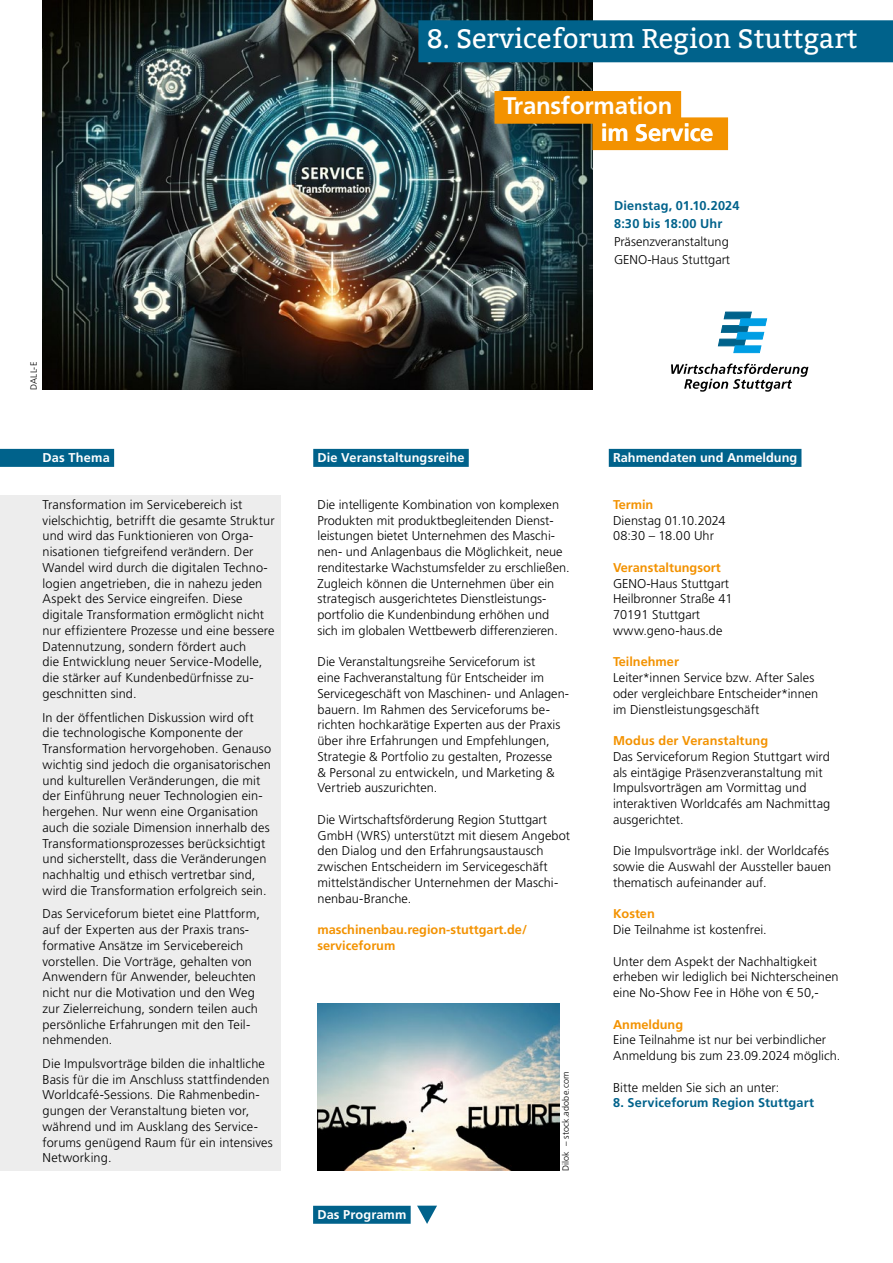
<style>
.page{position:relative;width:893px;height:1263px;background:#fff}
.page>*{position:absolute;margin:0;border:0;box-sizing:border-box;transform-origin:0 0}
.t1{font:27px "Bitter";color:#fff}
.t2{font:700 24px "Frutiger LT Pro";letter-spacing:-.01em;color:#fff}
.t3{font:300 12.75px/15.8px "Frutiger LT Pro";letter-spacing:.005em;color:#000}
.t4{font:700 12.75px/15.8px "Frutiger LT Pro";color:#f39200}
.t5{font:700 12.75px "Frutiger LT Pro";letter-spacing:.01em;color:#fff}
.t6{font:700 12.75px/18px "Frutiger LT Pro";letter-spacing:.01em;color:#00628b}
.t7{font:300 9px "Frutiger LT Pro";letter-spacing:.02em;color:#000}
</style>
<div class="page">
<svg style="left:718px;top:312px;width:49px;height:41px"></svg>
<svg style="left:671px;top:363px;width:137px;height:29px"></svg>
<div style="left:0;top:495px;width:281px;height:675px;background:#ededed"></div>
<div style="left:0;top:449px;width:114px;height:18px;background:#00628b"></div>
<div style="left:313px;top:449px;width:156px;height:18px;background:#00628b"></div>
<div style="left:609px;top:449px;width:192px;height:18px;background:#00628b"></div>
<img style="left:317px;top:1003px;width:242px;height:167px">
<div style="left:313px;top:1206px;width:98px;height:18px;background:#00628b"></div>
<svg style="left:417px;top:1205px;width:20px;height:19px"></svg>
<img style="left:43px;top:0;width:549px;height:389px">
<div style="left:418px;top:20px;width:475px;height:42px;background:#00628b"></div>
<div style="left:592px;top:117px;width:136px;height:33px;background:#f39200"></div>
<div style="left:494px;top:91px;width:187px;height:33px;background:#f39200"></div>
<p class="t7" style="left:30px;top:390px;width:30px;rotate:-90deg">DALL-E</p>
<p class="t5" style="left:43px;top:452px;width:69px">Das Thema</p>
<p class="t3" style="left:43px;top:497px;width:234px">Transformation im Servicebereich ist vielschichtig, betrifft die gesamte Struktur und wird das Funktionieren von Orga&shy;nisationen tiefgreifend verändern. Der Wandel wird durch die digitalen Techno&shy;logien angetrieben, die in nahezu jeden Aspekt des Service eingreifen. Diese digitale Transformation ermöglicht nicht nur effizientere Prozesse und eine bessere Datennutzung, sondern fördert auch<br>die Entwicklung neuer Service-Modelle, die stärker auf Kundenbedürfnisse zu&shy;geschnitten sind.</p>
<p class="t3" style="left:43px;top:710px;width:230px">In der öffentlichen Diskussion wird oft die technologische Komponente der Transformation hervorgehoben. Genauso wichtig sind jedoch die organisatorischen und kulturellen Veränderungen, die mit der Einführung neuer Technologien ein&shy;hergehen. Nur wenn eine Organisation auch die soziale Dimension innerhalb des Transformationsprozesses berücksichtigt und sicherstellt, dass die Veränderungen nachhaltig und ethisch vertretbar sind, wird die Transformation erfolgreich sein.</p>
<p class="t3" style="left:43px;top:907px;width:219px">Das Serviceforum bietet eine Plattform, auf der Experten aus der Praxis trans&shy;formative Ansätze im Servicebereich vorstellen. Die Vorträge, gehalten von Anwendern für Anwender, beleuchten nicht nur die Motivation und den Weg zur Zielerreichung, sondern teilen auch persönliche Erfahrungen mit den Teil&shy;nehmenden.</p>
<p class="t3" style="left:43px;top:1056px;width:232px">Die Impulsvorträge bilden die inhaltliche Basis für die im Anschluss stattfindenden Worldcafé-Sessions. Die Rahmenbedin&shy;gungen der Veranstaltung bieten vor, während und im Ausklang des Service&shy;forums genügend Raum für ein intensives Networking.</p>
<h1 class="t1" style="left:427px;top:27px;width:432px">8. Serviceforum Region Stuttgart</h1>
<h2 class="t2" style="left:503px;top:96px;width:171px">Transformation</h2>
<h2 class="t2" style="left:601px;top:123px;width:114px">im Service</h2>
<p class="t6" style="left:614px;top:197px;width:127px">Dienstag, 01.10.2024<br>8:30 bis 18:00 Uhr</p>
<p class="t3" style="left:614px;top:233px;width:118px;line-height:18px">Präsenzveranstaltung<br>GENO-Haus Stuttgart</p>
<p class="t5" style="left:317px;top:452px;width:148px">Die Veranstaltungsreihe</p>
<p class="t3" style="left:317px;top:497px;width:254px">Die intelligente Kombination von komplexen Produkten mit produktbegleitenden Dienst&shy;leistungen bietet Unternehmen des Maschi&shy;nen- und Anlagenbaus die Möglichkeit, neue renditestarke Wachstumsfelder zu erschließen.<br>Zugleich können die Unternehmen über ein strategisch ausgerichtetes Dienstleistungs&shy;portfolio die Kundenbindung erhöhen und sich im globalen Wettbewerb differenzieren.</p>
<p class="t3" style="left:317px;top:655px;width:253px">Die Veranstaltungsreihe Serviceforum ist<br>eine Fachveranstaltung für Entscheider im Servicegeschäft von Maschinen- und Anlagen&shy;bauern. Im Rahmen des Serviceforums be&shy;richten hochkarätige Experten aus der Praxis über ihre Erfahrungen und Empfehlungen, Strategie &amp; Portfolio zu gestalten, Prozesse<br>&amp; Personal zu entwickeln, und Marketing &amp; Vertrieb auszurichten.</p>
<p class="t3" style="left:317px;top:812px;width:254px">Die Wirtschaftsförderung Region Stuttgart GmbH (WRS) unterstützt mit diesem Angebot den Dialog und den Erfahrungsaustausch zwischen Entscheidern im Servicegeschäft mittelständischer Unternehmen der Maschi&shy;nenbau-Branche.</p>
<p class="t4" style="left:317px;top:923px;width:211px">maschinenbau.region-stuttgart.de/ serviceforum</p>
<p class="t5" style="left:317px;top:1209px;width:91px">Das Programm</p>
<p class="t7" style="left:562px;top:1171px;width:101px;rotate:-90deg">Dilok – stock.adobe.com</p>
<p class="t5" style="left:613px;top:452px;width:186px">Rahmendaten und Anmeldung</p>
<p class="t4" style="left:613px;top:498px;width:42px">Termin</p>
<p class="t3" style="left:613px;top:513px;width:114px">Dienstag 01.10.2024<br>08:30 – 18.00 Uhr</p>
<p class="t4" style="left:613px;top:561px;width:109px">Veranstaltungsort</p>
<p class="t3" style="left:613px;top:576px;width:121px">GENO-Haus Stuttgart<br>Heilbronner Straße 41<br>70191 Stuttgart www.geno-haus.de</p>
<p class="t4" style="left:613px;top:655px;width:67px">Teilnehmer</p>
<p class="t3" style="left:613px;top:671px;width:207px">Leiter*innen Service bzw. After Sales oder vergleichbare Entscheider*innen im Dienstleistungsgeschäft</p>
<p class="t4" style="left:613px;top:734px;width:157px">Modus der Veranstaltung</p>
<p class="t3" style="left:613px;top:749px;width:219px">Das Serviceforum Region Stuttgart wird als eintägige Präsenzveranstaltung mit Impulsvorträgen am Vormittag und interaktiven Worldcafés am Nachmittag ausgerichtet.</p>
<p class="t3" style="left:613px;top:844px;width:220px">Die Impulsvorträge inkl. der Worldcafés sowie die Auswahl der Aussteller bauen thematisch aufeinander auf.</p>
<p class="t4" style="left:613px;top:907px;width:43px">Kosten</p>
<p class="t3" style="left:613px;top:923px;width:155px">Die Teilnahme ist kostenfrei.</p>
<p class="t3" style="left:613px;top:954px;width:227px">Unter dem Aspekt der Nachhaltigkeit erheben wir lediglich bei Nichterscheinen eine No-Show Fee in Höhe von € 50,-</p>
<p class="t4" style="left:613px;top:1017px;width:72px">Anmeldung</p>
<p class="t3" style="left:613px;top:1033px;width:229px">Eine Teilnahme ist nur bei verbindlicher<br>Anmeldung bis zum 23.09.2024 möglich.</p>
<p class="t3" style="left:613px;top:1080px;width:168px">Bitte melden Sie sich an unter:</p>
<p class="t6" style="left:613px;top:1095px;width:202px">8. Serviceforum Region Stuttgart</p>
</div>
